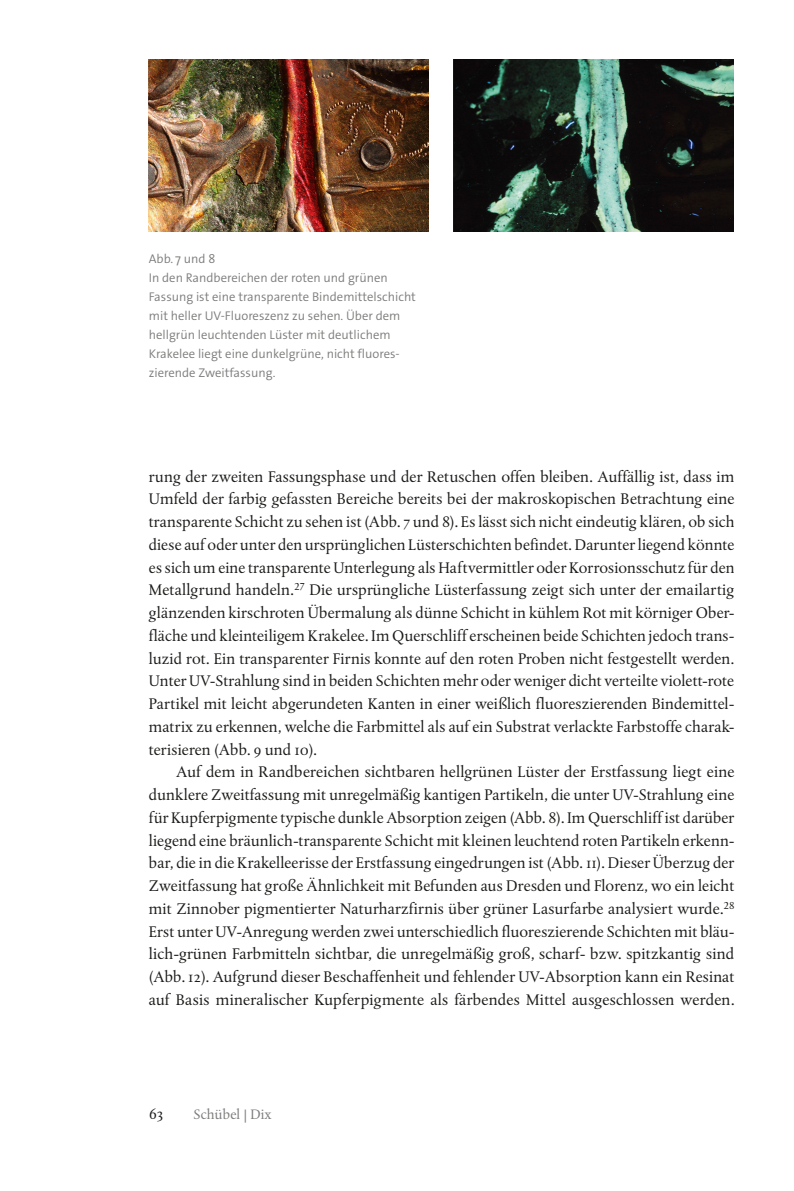
<style>
.page{position:relative;width:794px;height:1191px;background:#fff}
.page>*{position:absolute;margin:0;border:0;box-sizing:border-box;transform-origin:0 0}
.t1{font:16.1px/22.8px "DTL Albertina ST";letter-spacing:.005em;color:#1a1a18;text-align:justify}
.t2{font:14.35px "DTL Albertina ST";letter-spacing:.005em;color:#7b7b7a}
.t3{font:300 12.6px/18.9px "The Sans Os F";color:#7b7b7a}
</style>
<div class="page">
<img style="left:453px;top:60px;width:280px;height:171px">
<img style="left:149px;top:60px;width:280px;height:171px">
<p class="t3" style="left:149px;top:250px;width:268px">Abb. 7 und 8<br>In den Randbereichen der roten und grünen Fassung ist eine transparente Bindemittelschicht mit heller UV-Fluoreszenz zu sehen. Über dem hellgrün leuchtenden Lüster mit deutlichem Krakelee liegt eine dunkelgrüne, nicht fluores&shy;zierende Zweitfassung.</p>
<p class="t1" style="left:149px;top:465px;width:587px">rung der zweiten Fassungsphase und der Retuschen offen bleiben. Auffällig ist, dass im Umfeld der farbig gefassten Bereiche bereits bei der makroskopischen Betrachtung eine transparente Schicht zu sehen ist (Abb. 7 und 8). Es lässt sich nicht eindeutig klären, ob sich diese auf oder unter den ursprünglichen Lüsterschichten befindet. Darunter liegend könnte es sich um eine transparente Unterlegung als Haftvermittler oder Korrosionsschutz für den Metallgrund handeln.<sup>27</sup> Die ursprüngliche Lüsterfassung zeigt sich unter der emailartig glänzenden kirschroten Übermalung als dünne Schicht in kühlem Rot mit körniger Ober&shy;fläche und kleinteiligem Krakelee. Im Querschliff erscheinen beide Schichten jedoch trans&shy;luzid rot. Ein transparenter Firnis konnte auf den roten Proben nicht festgestellt werden.<br>Unter UV-Strahlung sind in beiden Schichten mehr oder weniger dicht verteilte violett-rote Partikel mit leicht abgerundeten Kanten in einer weißlich fluoreszierenden Bindemittel&shy;matrix zu erkennen, welche die Farbmittel als auf ein Substrat verlackte Farbstoffe charak&shy;terisieren (Abb. 9 und 10).</p>
<p class="t1" style="left:149px;top:760px;width:587px;text-indent:27px">Auf dem in Randbereichen sichtbaren hellgrünen Lüster der Erstfassung liegt eine dunklere Zweitfassung mit unregelmäßig kantigen Partikeln, die unter UV-Strahlung eine für Kupferpigmente typische dunkle Absorption zeigen (Abb. 8). Im Querschliff ist darüber liegend eine bräunlich-transparente Schicht mit kleinen leuchtend roten Partikeln erkenn&shy;bar, die in die Krakelleerisse der Erstfassung eingedrungen ist (Abb. 11). Dieser Überzug der Zweitfassung hat große Ähnlichkeit mit Befunden aus Dresden und Florenz, wo ein leicht mit Zinnober pigmentierter Naturharzfirnis über grüner Lasurfarbe analysiert wurde.<sup>28<br></sup>Erst unter UV-Anregung werden zwei unterschiedlich fluoreszierende Schichten mit bläu&shy;lich-grünen Farbmitteln sichtbar, die unregelmäßig groß, scharf- bzw. spitzkantig sind (Abb. 12). Aufgrund dieser Beschaffenheit und fehlender UV-Absorption kann ein Resinat auf Basis mineralischer Kupferpigmente als färbendes Mittel ausgeschlossen werden.</p>
<p class="t1" style="left:149px;top:1102px;width:16px">63</p>
<p class="t2" style="left:193px;top:1105px;width:80px">Schübel | Dix</p>
</div>
